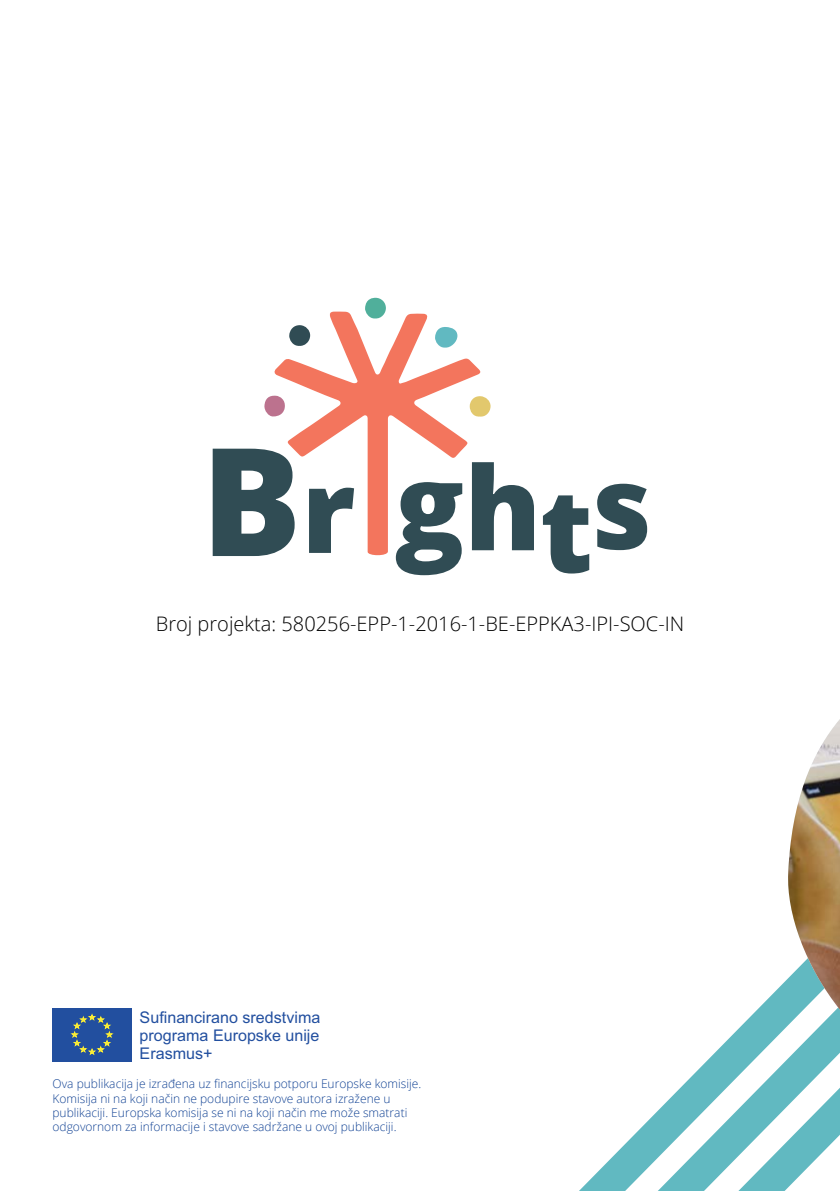
<style>
.page{position:relative;width:840px;height:1191px;background:#fff}
.page>*{position:absolute;margin:0;border:0;box-sizing:border-box;transform-origin:0 0}
.t1{font:300 20px "Open Sans";color:#000}
.t2{font:16px/18px "Arial";color:#224f9f;text-align:justify}
.t3{font:300 12px/14.4px "Open Sans";color:#114294}
</style>
<div class="page">
<svg style="left:579px;top:1111px;width:78px;height:80px"></svg>
<svg style="left:657px;top:980px;width:182px;height:211px"></svg>
<img style="left:786px;top:720px;width:53px;height:289px">
<svg style="left:212px;top:449px;width:61px;height:107px;background:#4e666c"></svg>
<svg style="left:395px;top:556px;width:66px;height:19px"></svg>
<svg style="left:481px;top:462px;width:52px;height:88px"></svg>
<svg style="left:542px;top:495px;width:47px;height:78px"></svg>
<svg style="left:597px;top:484px;width:49px;height:66px"></svg>
<svg style="left:273px;top:311px;width:208px;height:245px"></svg>
<div style="left:289px;top:325px;width:21px;height:21px;background:#304c54;border-radius:50%"></div>
<svg style="left:434px;top:327px;width:23px;height:21px"></svg>
<div style="left:364px;top:298px;width:21px;height:21px;background:#50af9b;border-radius:50%"></div>
<svg style="left:264px;top:395px;width:21px;height:21px"></svg>
<svg style="left:469px;top:396px;width:21px;height:21px"></svg>
<div style="left:52px;top:1008px;width:80px;height:53px;background:#224f9f"></div>
<svg style="left:71px;top:1013px;width:41px;height:42px"></svg>
<h1 class="t1" style="left:156px;top:609px;width:529px">Broj projekta: 580256-EPP-1-2016-1-BE-EPPKA3-IPI-SOC-IN</h1>
<h2 class="t2" style="left:139px;top:1008px;width:182px">Sufinancirano sredstvima programa Europske unije Erasmus+</h2>
<p class="t3" style="left:52px;top:1076px;width:370px">Ova publikacija je izrađena uz financijsku potporu Europske komisije.<br>Komisija ni na koji način ne podupire stavove autora izražene u publikaciji. Europska komisija se ni na koji način me može smatrati odgovornom za informacije i stavove sadržane u ovoj publikaciji.</p>
</div>
